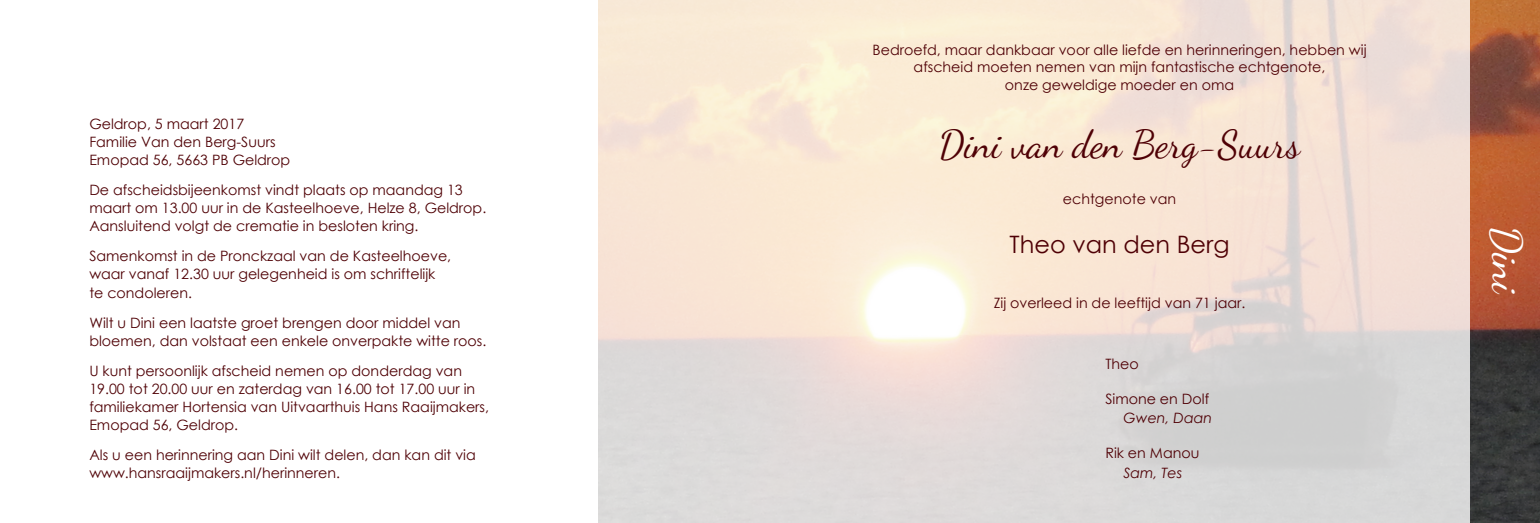
<style>
.page{position:relative;width:1540px;height:523px;background:#fff}
.page>*{position:absolute;margin:0;border:0;box-sizing:border-box;transform-origin:0 0}
.t1{font:42px "Dancing Script";color:#fff}
.t2{font:39px "Dancing Script";color:#4f0005}
.t3{font:24px "Century Gothic";color:#4f0005}
.t4{font:14.25px/18px "Century Gothic";color:#4f0005}
.t5{font:italic 14.25px "Century Gothic";color:#4f0005}
</style>
<div class="page">
<img style="left:1469px;top:0;width:70px;height:523px">
<p class="t4" style="left:89px;top:114px;width:202px">Geldrop, 5 maart 2017<br>Familie Van den Berg-Suurs<br>Emopad 56, 5663 PB Geldrop</p>
<p class="t4" style="left:89px;top:180px;width:398px">De afscheidsbijeenkomst vindt plaats op maandag 13 maart om 13.00 uur in de Kasteelhoeve, Helze 8, Geldrop.<br>Aansluitend volgt de crematie in besloten kring.</p>
<p class="t4" style="left:89px;top:246px;width:363px">Samenkomst in de Pronckzaal van de Kasteelhoeve, waar vanaf 12.30 uur gelegenheid is om schriftelijk</p>
<p class="t4" style="left:89px;top:278px;width:373px;line-height:30px">te condoleren.<br>Wilt u Dini een laatste groet brengen door middel van</p>
<p class="t4" style="left:89px;top:326px;width:398px;line-height:30px">bloemen, dan volstaat een enkele onverpakte witte roos.<br>U kunt persoonlijk afscheid nemen op donderdag van</p>
<p class="t4" style="left:89px;top:380px;width:401px">19.00 tot 20.00 uur en zaterdag van 16.00 tot 17.00 uur in familiekamer Hortensia van Uitvaarthuis Hans Raaijmakers,<br>Emopad 56, Geldrop.</p>
<p class="t4" style="left:89px;top:446px;width:388px">Als u een herinnering aan Dini wilt delen, dan kan dit via www.hansraaijmakers.nl/herinneren.</p>
<p class="t4" style="left:872px;top:41px;width:495px;line-height:17.1px;text-align:center">Bedroefd, maar dankbaar voor alle liefde en herinneringen, hebben wij afscheid moeten nemen van mijn fantastische echtgenote,<br>onze geweldige moeder en oma</p>
<h2 class="t2" style="left:938px;top:121px;width:363px">Dini van den Berg-Suurs</h2>
<p class="t4" style="left:1062px;top:189px;width:115px">echtgenote van</p>
<h3 class="t3" style="left:1009px;top:228px;width:221px">Theo van den Berg</h3>
<p class="t4" style="left:993px;top:294px;width:253px">Zij overleed in de leeftijd van 71 jaar.</p>
<p class="t4" style="left:1105px;top:354px;width:35px">Theo</p>
<p class="t4" style="left:1105px;top:389px;width:105px">Simone en Dolf</p>
<p class="t5" style="left:1123px;top:408px;width:90px">Gwen, Daan</p>
<p class="t4" style="left:1105px;top:444px;width:96px">Rik en Manou</p>
<p class="t5" style="left:1123px;top:463px;width:60px">Sam, Tes</p>
<h1 class="t1" style="left:1531px;top:226px;width:70px;rotate:90deg">Dini</h1>
</div>
